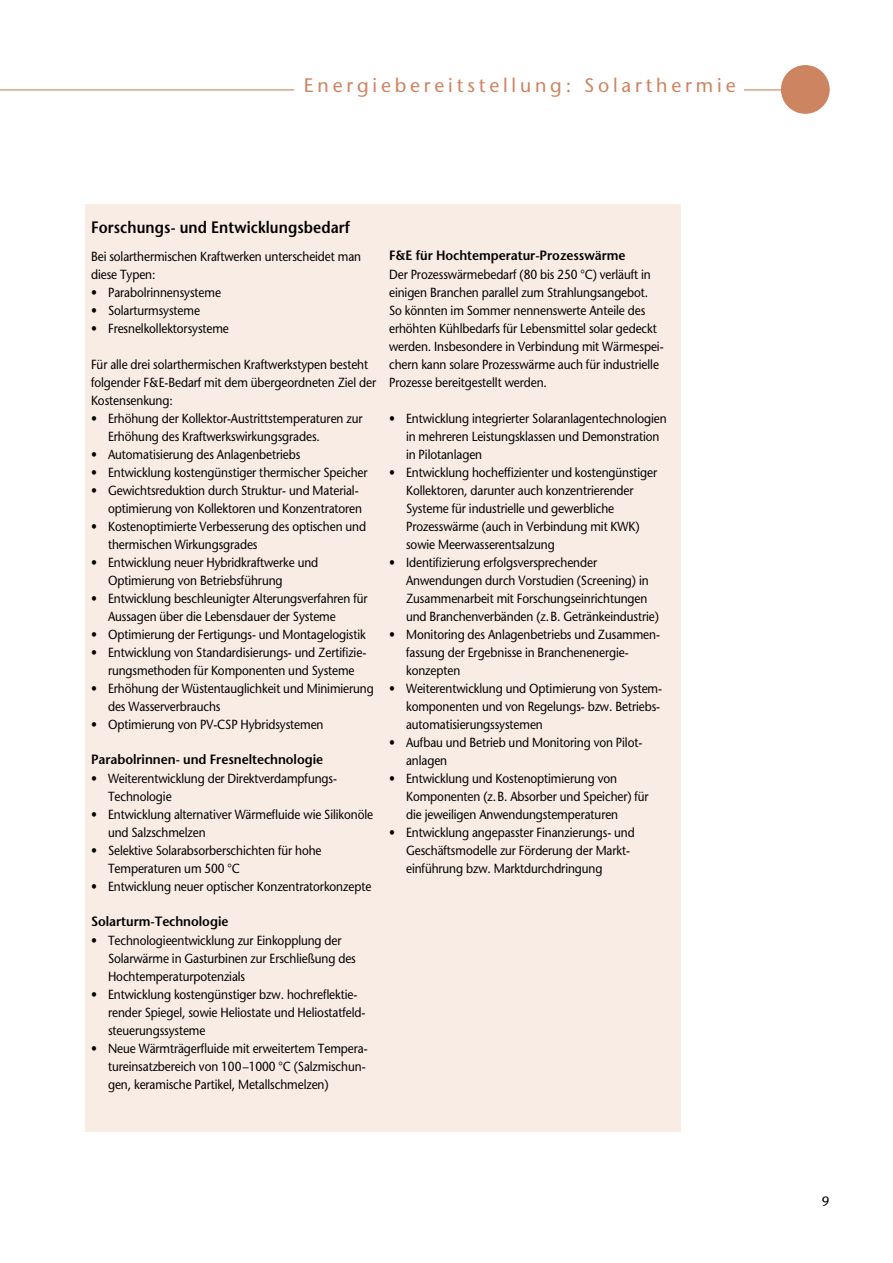
<style>
.page{position:relative;width:893px;height:1263px;background:#fff}
.page>*{position:absolute;margin:0;border:0;box-sizing:border-box;transform-origin:0 0}
.t1{font:19.5px "Stone Sans";letter-spacing:.195em;color:#cd8461}
.t2{font:600 16.5px "Stone Sans";letter-spacing:.005em;color:#000;scale:.9 1}
.t3{font:600 13.5px "Stone Sans";letter-spacing:-.005em;color:#000;scale:.95 1}
.t4{font:13.5px "Stone Sans";color:#000}
.t5{font:13.2px/18px "Stone Sans";letter-spacing:-.01em;color:#000;scale:.9 1}
</style>
<div class="page">
<div style="left:781px;top:65px;width:49px;height:49px;background:#cd8461;border-radius:50%"></div>
<hr style="left:0;top:89px;width:830px;height:1px;background:#cd8461">
<div style="left:85px;top:204px;width:595px;height:927px;background:#f8ece5"></div>
<div style="left:294px;top:70px;width:450px;height:30px;background:#fff"></div>
<h1 class="t1" style="left:304px;top:74px;width:433px">Energiebereitstellung: Solarthermie</h1>
<p class="t2" style="left:91px;top:217px;width:289px">Forschungs- und Entwicklungsbedarf</p>
<p class="t5" style="left:91px;top:247px;width:302px">Bei solarthermischen Kraftwerken unterscheidet man diese Typen:</p>
<p class="t5" style="left:91px;top:283px;width:146px">• Parabolrinnensysteme</p>
<p class="t5" style="left:91px;top:301px;width:123px">• Solarturmsysteme</p>
<p class="t5" style="left:91px;top:319px;width:155px">• Fresnelkollektorsysteme</p>
<p class="t5" style="left:91px;top:355px;width:318px">Für alle drei solarthermischen Kraftwerkstypen besteht folgender F&amp;E-Bedarf mit dem übergeordneten Ziel der<br>Kostensenkung:</p>
<p class="t5" style="left:108px;top:409px;width:284px;text-indent:-17px">• Erhöhung der Kollektor-Austrittstemperaturen zur<br>Erhöhung des Kraftwerkswirkungsgrades.</p>
<p class="t5" style="left:91px;top:445px;width:234px">• Automatisierung des Anlagenbetriebs</p>
<p class="t5" style="left:91px;top:463px;width:309px">• Entwicklung kostengünstiger thermischer Speicher</p>
<p class="t5" style="left:108px;top:481px;width:284px;text-indent:-17px">• Gewichtsreduktion durch Struktur- und Material&shy;optimierung von Kollektoren und Konzentratoren</p>
<p class="t5" style="left:108px;top:517px;width:288px;text-indent:-17px">• Kostenoptimierte Verbesserung des optischen und thermischen Wirkungsgrades</p>
<p class="t5" style="left:108px;top:553px;width:235px;text-indent:-17px">• Entwicklung neuer Hybridkraftwerke und<br>Optimierung von Betriebsführung</p>
<p class="t5" style="left:108px;top:590px;width:290px;text-indent:-17px">• Entwicklung beschleunigter Alterungsverfahren für<br>Aussagen über die Lebensdauer der Systeme</p>
<p class="t5" style="left:91px;top:626px;width:307px">• Optimierung der Fertigungs- und Montagelogistik</p>
<p class="t5" style="left:91px;top:644px;width:307px;text-align:center">• Entwicklung von Standardisierungs- und Zertifizie&shy;rungsmethoden für Komponenten und Systeme</p>
<p class="t5" style="left:108px;top:679px;width:297px;text-indent:-17px">• Erhöhung der Wüstentauglichkeit und Minimierung des Wasserverbrauchs</p>
<p class="t5" style="left:91px;top:715px;width:260px">• Optimierung von PV-CSP Hybridsystemen</p>
<p class="t3" style="left:91px;top:751px;width:246px">Parabolrinnen- und Fresneltechnologie</p>
<p class="t5" style="left:108px;top:769px;width:256px;text-indent:-17px">• Weiterentwicklung der Direktverdampfungs-<br>Technologie</p>
<p class="t5" style="left:108px;top:805px;width:296px;text-indent:-17px">• Entwicklung alternativer Wärmefluide wie Silikonöle und Salzschmelzen</p>
<p class="t5" style="left:108px;top:841px;width:239px;text-indent:-17px">• Selektive Solarabsorberschichten für hohe<br>Temperaturen um 500 °C</p>
<p class="t5" style="left:91px;top:877px;width:313px">• Entwicklung neuer optischer Konzentratorkonzepte</p>
<p class="t3" style="left:91px;top:913px;width:146px">Solarturm-Technologie</p>
<p class="t5" style="left:108px;top:931px;width:277px;text-indent:-17px">• Technologieentwicklung zur Einkopplung der<br>Solarwärme in Gasturbinen zur Erschließung des<br>Hochtemperaturpotenzials</p>
<p class="t5" style="left:108px;top:985px;width:288px;text-indent:-17px">• Entwicklung kostengünstiger bzw. hochreflektie&shy;render Spiegel, sowie Heliostate und Heliostatfeld&shy;steuerungssysteme</p>
<p class="t5" style="left:108px;top:1039px;width:290px;text-indent:-17px">• Neue Wärmträgerfluide mit erweitertem Tempera&shy;tureinsatzbereich von 100–1000 °C (Salzmischun&shy;gen, keramische Partikel, Metallschmelzen)</p>
<p class="t3" style="left:389px;top:247px;width:250px">F&amp;E für Hochtemperatur-Prozesswärme</p>
<p class="t5" style="left:389px;top:265px;width:307px">Der Prozesswärmebedarf (80 bis 250 °C) verläuft in einigen Branchen parallel zum Strahlungsangebot.<br>So könnten im Sommer nennenswerte Anteile des erhöhten Kühlbedarfs für Lebensmittel solar gedeckt werden. Insbesondere in Verbindung mit Wärmespei&shy;chern kann solare Prozesswärme auch für industrielle Prozesse bereitgestellt werden.</p>
<p class="t5" style="left:406px;top:409px;width:291px;text-indent:-17px">• Entwicklung integrierter Solaranlagentechnologien in mehreren Leistungsklassen und Demonstration in Pilotanlagen</p>
<p class="t5" style="left:406px;top:463px;width:281px;text-indent:-17px">• Entwicklung hocheffizienter und kostengünstiger Kollektoren, darunter auch konzentrierender Systeme für industrielle und gewerbliche Prozesswärme (auch in Verbindung mit KWK) sowie Meerwasserentsalzung</p>
<p class="t5" style="left:406px;top:553px;width:283px;text-indent:-17px">• Identifizierung erfolgsversprechender Anwendungen durch Vorstudien (Screening) in Zusammenarbeit mit Forschungseinrichtungen und Branchenverbänden (z.B. Getränkeindustrie)</p>
<p class="t5" style="left:406px;top:625px;width:282px;text-indent:-17px">• Monitoring des Anlagenbetriebs und Zusammen&shy;fassung der Ergebnisse in Branchenenergie&shy;konzepten</p>
<p class="t5" style="left:406px;top:679px;width:286px;text-indent:-17px">• Weiterentwicklung und Optimierung von System&shy;komponenten und von Regelungs- bzw. Betriebs&shy;automatisierungssystemen</p>
<p class="t5" style="left:406px;top:733px;width:263px;text-indent:-17px">• Aufbau und Betrieb und Monitoring von Pilot&shy;anlagen</p>
<p class="t5" style="left:406px;top:769px;width:271px;text-indent:-17px">• Entwicklung und Kostenoptimierung von<br>Komponenten (z.B. Absorber und Speicher) für die jeweiligen Anwendungstemperaturen</p>
<p class="t5" style="left:406px;top:823px;width:256px;text-indent:-17px">• Entwicklung angepasster Finanzierungs- und<br>Geschäftsmodelle zur Förderung der Markt&shy;einführung bzw. Marktdurchdringung</p>
<p class="t4" style="left:822px;top:1193px;width:9px">9</p>
</div>
